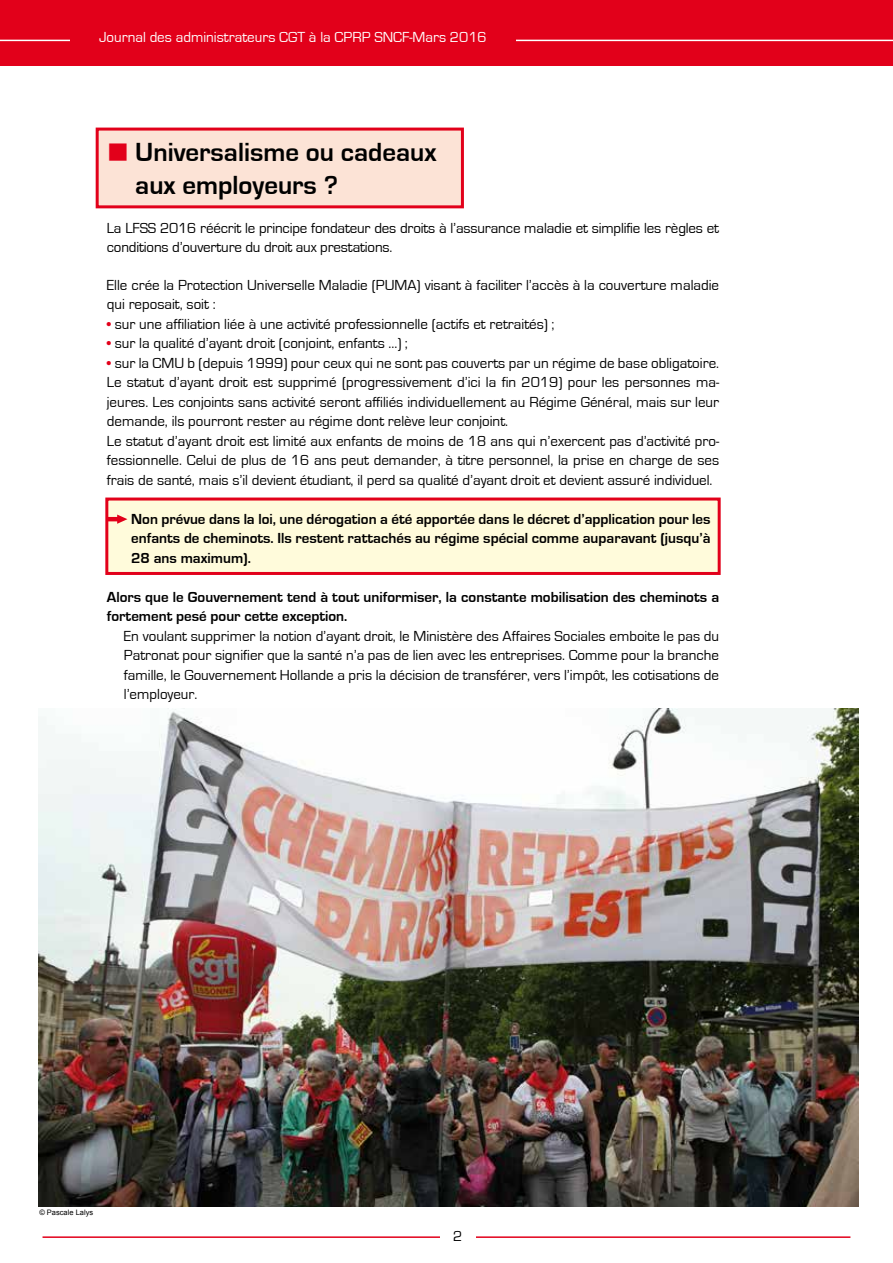
<style>
.page{position:relative;width:893px;height:1263px;background:#fff}
.page>*{position:absolute;margin:0;border:0;box-sizing:border-box;transform-origin:0 0}
.t1{font:700 27px/32.4px "Eurostile";color:#000}
.t2{font:15px/19.5px "Eurostile";color:#000}
.t3{font:700 15px/19.5px "Eurostile";color:#000;text-align:justify}
.t4{font:15px "Eurostile";color:#fff}
.t5{font:7.5px "Arial";color:#000}
.s1{color:#e2001a}
</style>
<div class="page">
<div style="left:96px;top:128px;width:368px;height:80px;background:#fce3d6;border:3px solid #e2001a"></div>
<div style="left:105px;top:497px;width:616px;height:78px;background:#fffbdb;border:3px solid #e2001a"></div>
<hr style="left:43px;top:1236px;width:807px;height:2px;background:#e2001a">
<div style="left:440px;top:1225px;width:35px;height:23px;background:#fff"></div>
<div style="left:0;top:0;width:893px;height:66px;background:#e2001a"></div>
<hr style="left:0;top:40px;width:893px;height:1px;background:#fff">
<div style="left:70px;top:32px;width:446px;height:17px;background:#e2001a"></div>
<svg style="left:107px;top:514px;width:20px;height:10px"></svg>
<img style="left:38px;top:708px;width:821px;height:498px">
<p class="t4" style="left:99px;top:29px;width:389px">Journal des administrateurs CGT à la CPRP SNCF-Mars 2016</p>
<h1 class="t1" style="left:135px;top:137px;width:303px;text-indent:-28px"><span class="s1">■</span> Universalisme ou cadeaux aux employeurs ?</h1>
<p class="t2" style="left:107px;top:218px;width:614px">La LFSS 2016 réécrit le principe fondateur des droits à l’assurance maladie et simplifie les règles et conditions d’ouverture du droit aux prestations.</p>
<p class="t2" style="left:107px;top:275px;width:614px">Elle crée la Protection Universelle Maladie (PUMA) visant à faciliter l’accès à la couverture maladie qui reposait, soit :</p>
<p class="t2" style="left:107px;top:314px;width:449px"><span class="s1">•</span> sur une affiliation liée à une activité professionnelle (actifs et retraités) ;</p>
<p class="t2" style="left:107px;top:334px;width:303px"><span class="s1">•</span> sur la qualité d’ayant droit (conjoint, enfants ...) ;</p>
<p class="t2" style="left:107px;top:353px;width:614px"><span class="s1">•</span> sur la CMU b (depuis 1999) pour ceux qui ne sont pas couverts par un régime de base obligatoire.<br>Le statut d’ayant droit est supprimé (progressivement d’ici la fin 2019) pour les personnes ma&shy;jeures. Les conjoints sans activité seront affiliés individuellement au Régime Général, mais sur leur demande, ils pourront rester au régime dont relève leur conjoint.<br>Le statut d’ayant droit est limité aux enfants de moins de 18 ans qui n’exercent pas d’activité pro&shy;fessionnelle. Celui de plus de 16 ans peut demander, à titre personnel, la prise en charge de ses frais de santé, mais s’il devient étudiant, il perd sa qualité d’ayant droit et devient assuré individuel.</p>
<p class="t3" style="left:131px;top:509px;width:581px">Non prévue dans la loi, une dérogation a été apportée dans le décret d’application pour les enfants de cheminots. Ils restent rattachés au régime spécial comme auparavant (jusqu’à 28 ans maximum).</p>
<p class="t3" style="left:107px;top:587px;width:614px">Alors que le Gouvernement tend à tout uniformiser, la constante mobilisation des cheminots a fortement pesé pour cette exception.</p>
<p class="t2" style="left:124px;top:626px;width:597px;text-align:justify">En voulant supprimer la notion d’ayant droit, le Ministère des Affaires Sociales emboite le pas du Patronat pour signifier que la santé n’a pas de lien avec les entreprises. Comme pour la branche famille, le Gouvernement Hollande a pris la décision de transférer, vers l’impôt, les cotisations de l’employeur.</p>
<p class="t5" style="left:39px;top:1208px;width:55px">© Pascale Lalys</p>
<p class="t2" style="left:453px;top:1227px;width:11px">2</p>
</div>
